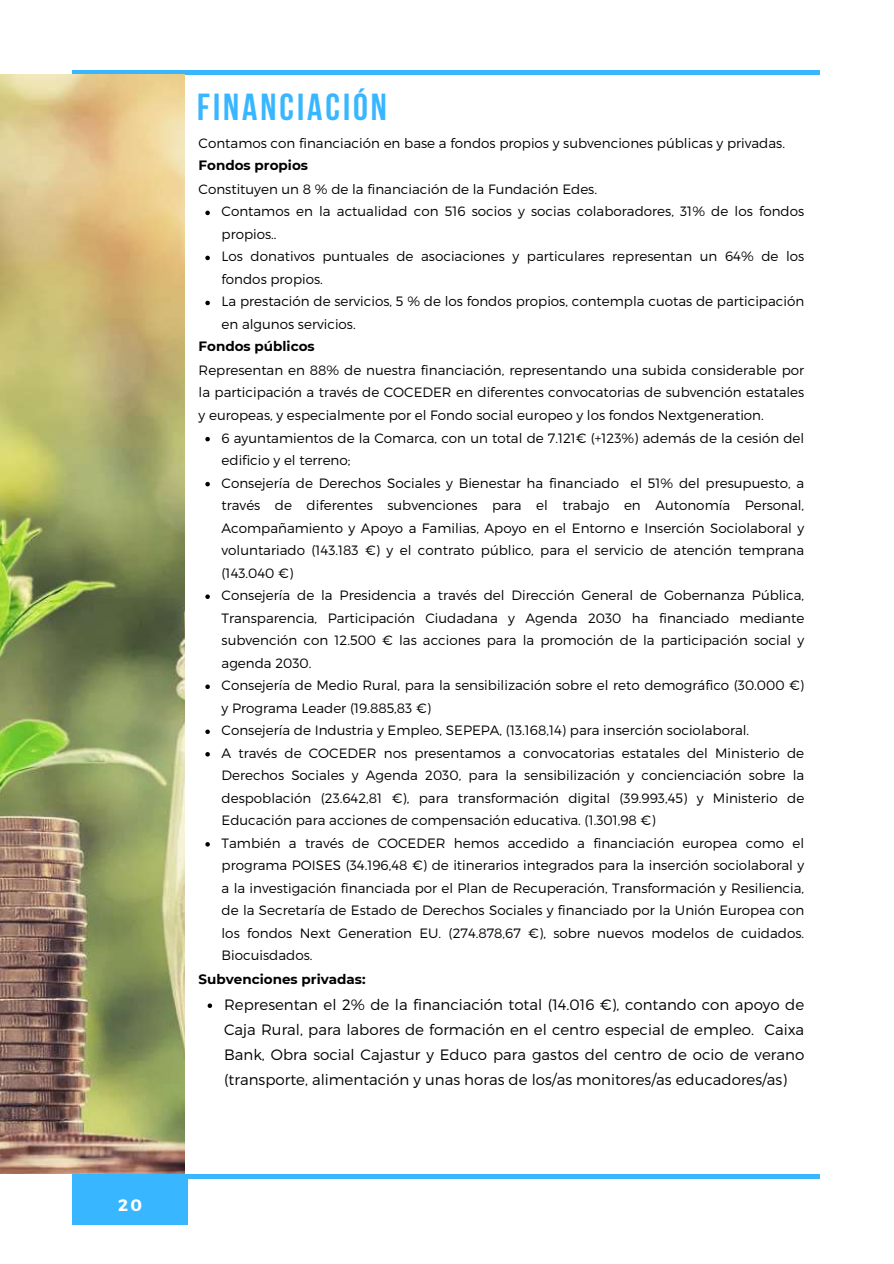
<style>
.page{position:relative;width:894px;height:1264px;background:#fff}
.page>*{position:absolute;margin:0;border:0;box-sizing:border-box;transform-origin:0 0}
.t1{font:700 37.5px "Bebas Neue";letter-spacing:.08em;color:#38b6ff}
.t2{font:700 16.5px "Montserrat";color:#fff}
.t3{font:300 15px/24.8px "Montserrat";color:#000;text-align:justify}
.t4{font:300 13.5px/22.5px "Montserrat";color:#000}
.t5{font:700 13.5px "Montserrat";color:#000}
</style>
<div class="page">
<hr style="left:72px;top:71px;width:747px;height:3px;background:#38b6ff">
<div style="left:72px;top:1177px;width:115px;height:47px;background:#38b6ff"></div>
<hr style="left:72px;top:1174px;width:747px;height:3px;background:#38b6ff">
<img style="left:0;top:74px;width:184px;height:1099px">
<svg style="left:205px;top:211px;width:5px;height:4px"></svg>
<svg style="left:205px;top:256px;width:5px;height:4px"></svg>
<svg style="left:205px;top:301px;width:5px;height:4px"></svg>
<svg style="left:205px;top:437px;width:5px;height:4px"></svg>
<svg style="left:205px;top:482px;width:5px;height:4px"></svg>
<svg style="left:205px;top:594px;width:5px;height:5px"></svg>
<svg style="left:205px;top:684px;width:5px;height:5px"></svg>
<svg style="left:205px;top:729px;width:5px;height:5px"></svg>
<svg style="left:205px;top:752px;width:5px;height:4px"></svg>
<svg style="left:205px;top:842px;width:5px;height:4px"></svg>
<svg style="left:207px;top:1003px;width:5px;height:4px"></svg>
<p class="t2" style="left:118px;top:1194px;width:25px">20</p>
<h1 class="t1" style="left:197px;top:92px;width:191px">FINANCIACIÓN</h1>
<p class="t4" style="left:198px;top:131px;width:587px">Contamos con financiación en base a fondos propios y subvenciones públicas y privadas.</p>
<p class="t5" style="left:198px;top:157px;width:111px">Fondos propios</p>
<p class="t4" style="left:221px;top:177px;width:584px;text-indent:-23px">Constituyen un 8 % de la financiación de la Fundación Edes.<br>Contamos en la actualidad con 516 socios y socias colaboradores, 31% de los fondos propios..<br>Los donativos puntuales de asociaciones y particulares representan un 64% de los fondos propios.<br>La prestación de servicios, 5 % de los fondos propios, contempla cuotas de participación en algunos servicios.</p>
<p class="t5" style="left:198px;top:338px;width:117px">Fondos públicos</p>
<p class="t4" style="left:198px;top:358px;width:607px;text-align:justify">Representan en 88% de nuestra financiación, representando una subida considerable por la participación a través de COCEDER en diferentes convocatorias de subvención estatales y europeas, y especialmente por el Fondo social europeo y los fondos Nextgeneration.</p>
<p class="t4" style="left:221px;top:426px;width:584px">6 ayuntamientos de la Comarca, con un total de 7.121€ (+123%) además de la cesión del edificio y el terreno;<br>Consejería de Derechos Sociales y Bienestar ha financiado el 51% del presupuesto, a través de diferentes subvenciones para el trabajo en Autonomía Personal, Acompañamiento y Apoyo a Familias, Apoyo en el Entorno e Inserción Sociolaboral y voluntariado (143.183 €) y el contrato público, para el servicio de atención temprana (143.040 €)<br>Consejería de la Presidencia a través del Dirección General de Gobernanza Pública, Transparencia, Participación Ciudadana y Agenda 2030 ha financiado mediante subvención con 12.500 € las acciones para la promoción de la participación social y agenda 2030.<br>Consejería de Medio Rural, para la sensibilización sobre el reto demográfico (30.000 €) y Programa Leader (19.885,83 €)<br>Consejería de Industria y Empleo, SEPEPA, (13.168,14) para inserción sociolaboral.<br>A través de COCEDER nos presentamos a convocatorias estatales del Ministerio de Derechos Sociales y Agenda 2030, para la sensibilización y concienciación sobre la despoblación (23.642,81 €), para transformación digital (39.993,45) y Ministerio de Educación para acciones de compensación educativa. (1.301,98 €)<br>También a través de COCEDER hemos accedido a financiación europea como el programa POISES (34.196,48 €) de itinerarios integrados para la inserción sociolaboral y a la investigación financiada por el Plan de Recuperación, Transformación y Resiliencia, de la Secretaría de Estado de Derechos Sociales y financiado por la Unión Europea con los fondos Next Generation EU. (274.878,67 €), sobre nuevos modelos de cuidados.<br>Biocuisdados.</p>
<p class="t5" style="left:198px;top:971px;width:168px">Subvenciones privadas:</p>
<p class="t3" style="left:224px;top:991px;width:581px">Representan el 2% de la financiación total (14.016 €), contando con apoyo de Caja Rural, para labores de formación en el centro especial de empleo. Caixa Bank, Obra social Cajastur y Educo para gastos del centro de ocio de verano (transporte, alimentación y unas horas de los/as monitores/as educadores/as)</p>
</div>
